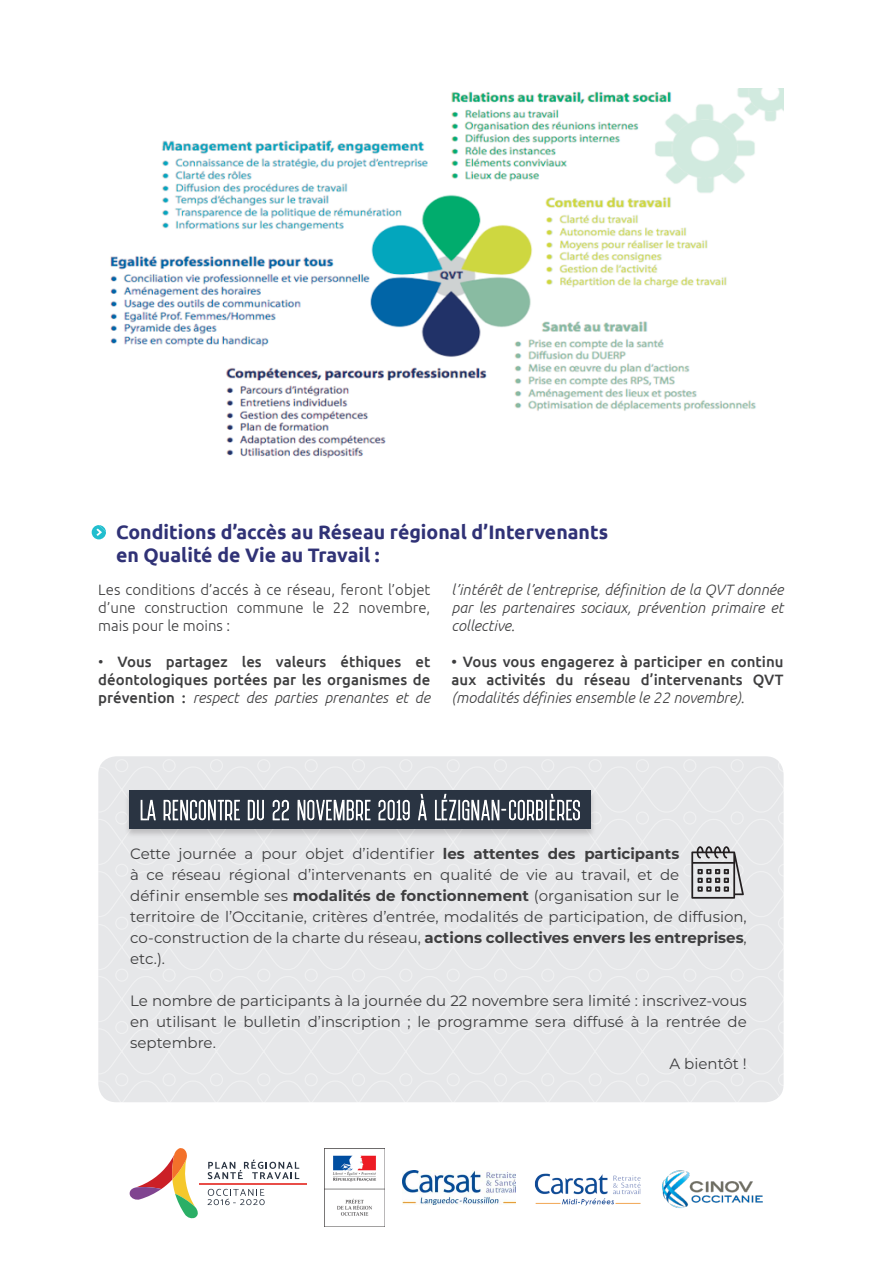
<style>
.page{position:relative;width:893px;height:1263px;background:#fff}
.page>*{position:absolute;margin:0;border:0;box-sizing:border-box;transform-origin:0 0}
.t1{font:700 19.5px "Ubuntu";color:#303276}
.t2{font:15px/21px "Montserrat";color:#3e3e3f}
.t3{font:500 15px/18px "Ubuntu";color:#3e3e3f;text-align:justify}
.t4{font:italic 300 15px/18px "Ubuntu";color:#3e3e3f;text-align:justify}
.t5{font:300 15px/18px "Ubuntu";color:#3e3e3f;text-align:justify}
.s1{font-weight:300;font-style:italic}
.s2{font-weight:300}
.s3{font-weight:700}
</style>
<div class="page">
<img style="left:110px;top:88px;width:674px;height:370px">
<svg style="left:92px;top:525px;width:14px;height:14px"></svg>
<svg style="left:98px;top:971px;width:686px;height:209px"></svg>
<div style="left:98px;top:758px;width:686px;height:213px;background:#e6e7e9"></div>
<div style="left:124px;top:789px;width:472px;height:49px;background:#231f20;opacity:.21"></div>
<div style="left:130px;top:790px;width:461px;height:38px;background:#2a3442"></div>
<svg style="left:140px;top:799px;width:16px;height:21px"></svg>
<svg style="left:163px;top:799px;width:77px;height:22px"></svg>
<svg style="left:248px;top:799px;width:16px;height:21px"></svg>
<svg style="left:272px;top:799px;width:17px;height:21px"></svg>
<svg style="left:297px;top:799px;width:74px;height:22px"></svg>
<svg style="left:378px;top:799px;width:32px;height:22px"></svg>
<svg style="left:418px;top:793px;width:9px;height:27px"></svg>
<svg style="left:435px;top:793px;width:21px;height:27px"></svg>
<div style="left:458px;top:800px;width:2px;height:20px;border:1px solid #fff"></div>
<svg style="left:462px;top:799px;width:81px;height:22px"></svg>
<div style="left:545px;top:800px;width:2px;height:20px;border:1px solid #fff"></div>
<svg style="left:549px;top:793px;width:31px;height:28px"></svg>
<svg style="left:691px;top:846px;width:53px;height:53px"></svg>
<img style="left:324px;top:1149px;width:61px;height:77px">
<svg style="left:129px;top:1148px;width:69px;height:71px"></svg>
<svg style="left:208px;top:1159px;width:91px;height:20px"></svg>
<hr style="left:200px;top:1183px;width:107px;height:1px;background:#e84d48">
<svg style="left:208px;top:1189px;width:57px;height:16px"></svg>
<img style="left:402px;top:1170px;width:113px;height:35px">
<img style="left:532px;top:1170px;width:112px;height:36px">
<img style="left:661px;top:1168px;width:102px;height:40px">
<p class="t1" style="left:116px;top:520px;width:494px">Conditions d’accès au Réseau régional d’Intervenants</p>
<p class="t1" style="left:116px;top:543px;width:265px">en Qualité de Vie au Travail :</p>
<p class="t4" style="left:452px;top:580px;width:333px">l’intérêt de l’entreprise, définition de la QVT donnée par les partenaires sociaux, prévention primaire et collective.</p>
<p class="t3" style="left:452px;top:652px;width:333px">• Vous vous engagerez à participer en continu aux activités du réseau d’intervenants QVT <span class="s1">(modalités définies ensemble le 22 novembre).</span></p>
<p class="t5" style="left:98px;top:580px;width:334px">Les conditions d’accés à ce réseau, feront l’objet d’une construction commune le 22 novembre, mais pour le moins :</p>
<p class="t3" style="left:98px;top:652px;width:333px"><span class="s2">•</span> Vous partagez les valeurs éthiques et déontologiques portées par les organismes de prévention : <span class="s1">respect des parties prenantes et de</span></p>
<p class="t2" style="left:130px;top:843px;width:618px">Cette journée a pour objet d’identifier <span class="s3">les attentes des participants<br></span>à ce réseau régional d’intervenants en qualité de vie au travail, et de<br>définir ensemble ses <span class="s3">modalités de fonctionnement</span> (organisation sur le territoire de l’Occitanie, critères d’entrée, modalités de participation, de diffusion, co-construction de la charte du réseau, <span class="s3">actions collectives envers les entreprises</span>, etc.).</p>
<p class="t2" style="left:130px;top:990px;width:618px;text-align:justify">Le nombre de participants à la journée du 22 novembre sera limité : inscrivez-vous en utilisant le bulletin d’inscription ; le programme sera diffusé à la rentrée de septembre.</p>
<p class="t2" style="left:670px;top:1053px;width:79px">A bientôt !</p>
</div>
